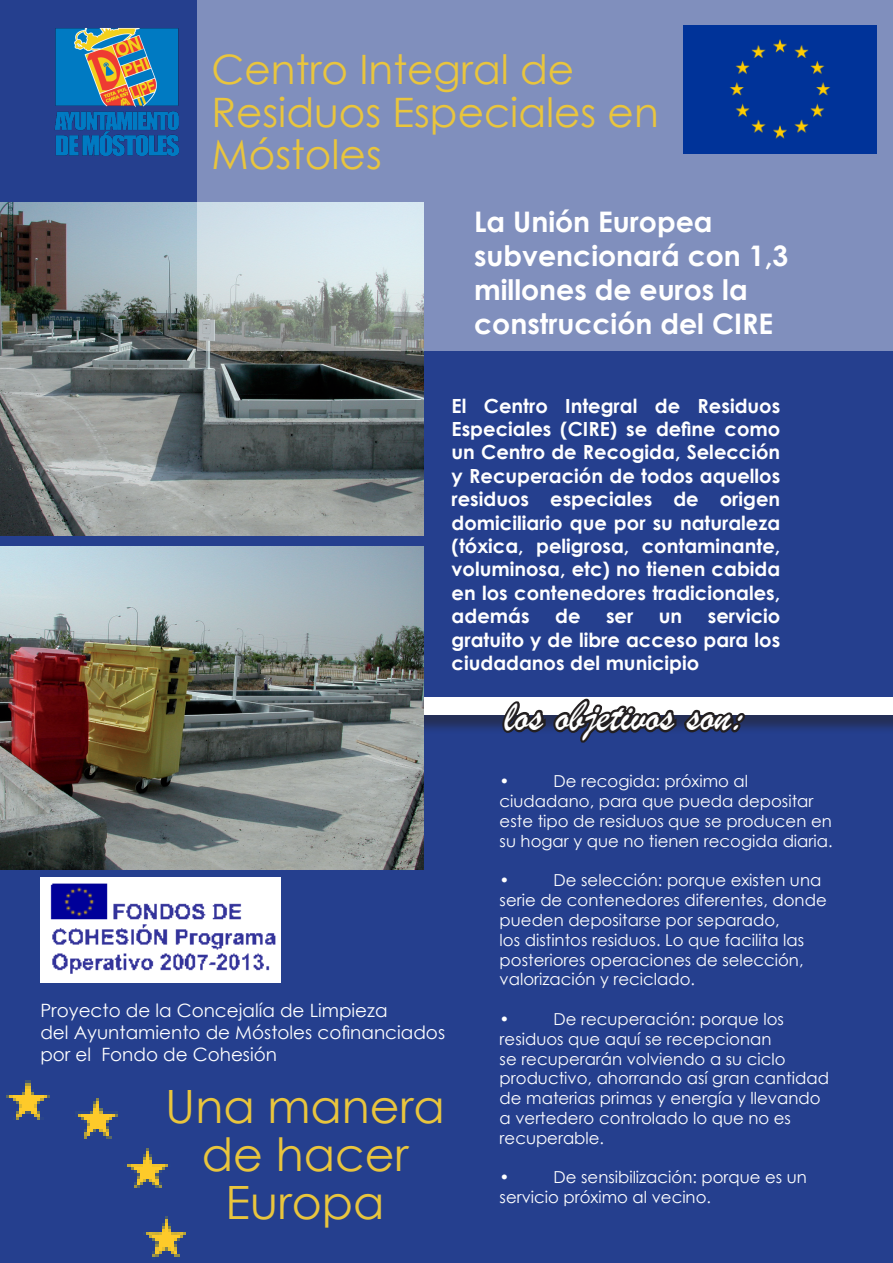
<style>
.page{position:relative;width:893px;height:1263px;background:#253f8e}
.page>*{position:absolute;margin:0;border:0;box-sizing:border-box;transform-origin:0 0}
.t1{font:45.9px/48.2px "Century Gothic";color:#e9c53d;text-align:center}
.t2{font:44.85px "Brush Script";color:#fff}
.t3{font:40.65px/42.5px "Century Gothic";color:#e9c53d}
.t4{font:700 28.35px/34px "Century Gothic";color:#fff}
.t5{font:700 19.5px/23.4px "Century Gothic";color:#fff;text-align:justify}
.t6{font:18.3px/22px "Century Gothic";color:#fff}
.t7{font:16.5px/19.8px "Century Gothic";color:#fff}
</style>
<div class="page">
<img style="left:0;top:203px;width:423px;height:333px">
<img style="left:6px;top:1080px;width:180px;height:177px">
<img style="left:54px;top:28px;width:124px;height:127px">
<div style="left:0;top:699px;width:893px;height:46px;background:#231f20;opacity:.5"></div>
<div style="left:0;top:697px;width:893px;height:18px;background:#fff"></div>
<svg style="left:499px;top:698px;width:250px;height:47px"></svg>
<svg style="left:197px;top:0;width:696px;height:351px;background:#8997bf"></svg>
<div style="left:684px;top:26px;width:193px;height:128px;background:#039"></div>
<img style="left:0;top:546px;width:423px;height:324px">
<img style="left:41px;top:878px;width:240px;height:105px">
<p class="t3" style="left:212px;top:48px;width:449px">Centro Integral de<br>Residuos Especiales en<br>Móstoles</p>
<p class="t4" style="left:474px;top:203px;width:316px">La Unión Europea subvencionará con 1,3 millones de euros la construcción del CIRE</p>
<p class="t5" style="left:452px;top:393px;width:330px">El Centro Integral de Residuos Especiales (CIRE) se define como un Centro de Recogida, Selección y Recuperación de todos aquellos residuos especiales de origen domiciliario que por su naturaleza (tóxica, peligrosa, contaminante, voluminosa, etc) no tienen cabida en los contenedores tradicionales, además</p>
<p class="t5" style="left:452px;top:604px;width:330px;text-indent:256px">servicio gratuito y de libre acceso para los ciudadanos del municipio</p>
<p class="t5" style="left:555px;top:604px;width:27px">de</p>
<p class="t5" style="left:606px;top:604px;width:29px">ser</p>
<p class="t5" style="left:659px;top:604px;width:25px">un</p>
<p class="t6" style="left:40px;top:999px;width:349px">Proyecto de la Concejalía de Limpieza</p>
<p class="t6" style="left:40px;top:1021px;width:406px">del Ayuntamiento de Móstoles cofinanciados por el Fondo de Cohesión</p>
<p class="t1" style="left:165px;top:1082px;width:281px">Una manera de hacer<br>Europa</p>
<p class="t2" style="left:505px;top:689px;width:243px">los objetivos son:</p>
<p class="t7" style="left:500px;top:771px;width:334px;text-indent:54px">De recogida: próximo al ciudadano, para que pueda depositar este tipo de residuos que se producen en su hogar y que no tienen recogida diaria.</p>
<p class="t7" style="left:500px;top:870px;width:11px">•</p>
<p class="t7" style="left:500px;top:771px;width:11px">•</p>
<p class="t7" style="left:500px;top:870px;width:329px;text-indent:54px">De selección: porque existen una serie de contenedores diferentes, donde pueden depositarse por separado,<br>los distintos residuos. Lo que facilita las posteriores operaciones de selección, valorización y reciclado.</p>
<p class="t7" style="left:500px;top:1009px;width:11px">•</p>
<p class="t7" style="left:554px;top:1009px;width:232px">De recuperación: porque los</p>
<p class="t7" style="left:500px;top:1029px;width:331px">residuos que aquí se recepcionan<br>se recuperarán volviendo a su ciclo productivo, ahorrando así gran cantidad de materias primas y energía y llevando a vertedero controlado lo que no es recuperable.</p>
<p class="t7" style="left:500px;top:1167px;width:11px">•</p>
<p class="t7" style="left:500px;top:1167px;width:309px;text-indent:54px">De sensibilización: porque es un servicio próximo al vecino.</p>
</div>
